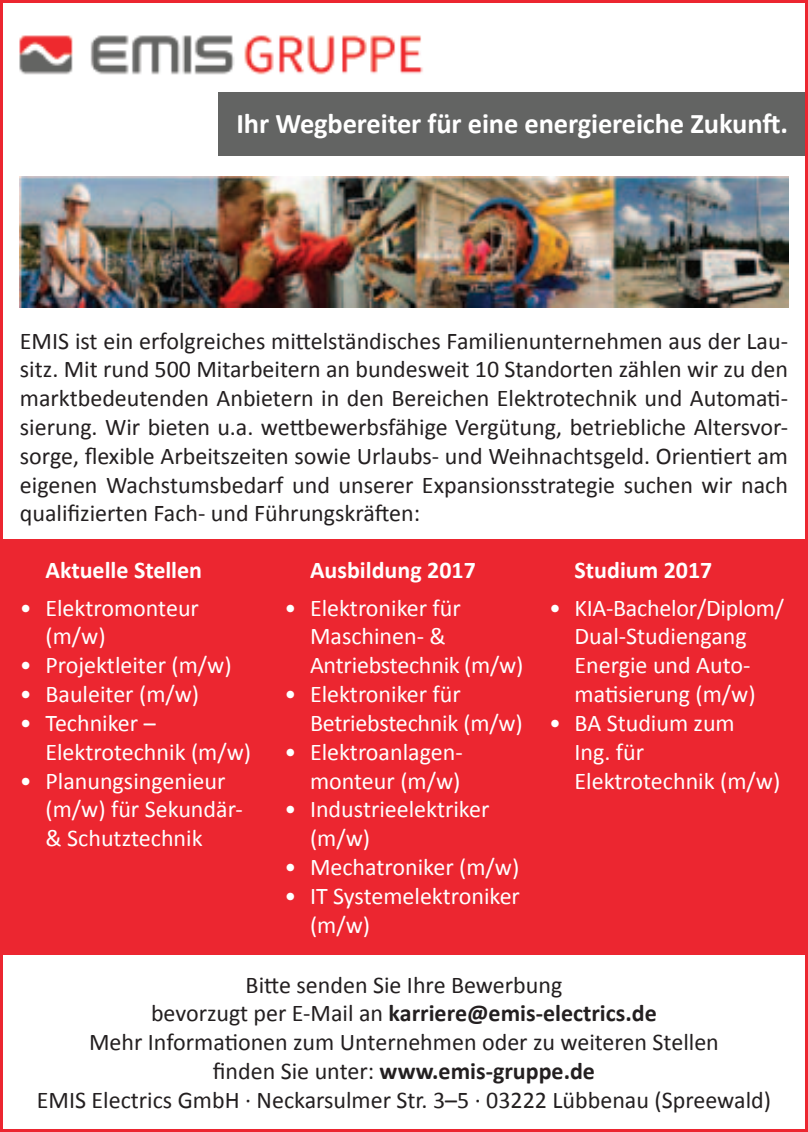
<style>
.page{position:relative;width:808px;height:1132px;background:#fff}
.page>*{position:absolute;margin:0;border:0;box-sizing:border-box;transform-origin:0 0}
.t1{font:700 28.5px "Calibri";letter-spacing:-.005em;color:#fff}
.t2{font:24px/28.8px "Calibri";color:#231f20;text-align:center}
.t3{font:24px/28.8px "Calibri";color:#fff}
.t4{font:700 24px "Calibri";color:#fff}
.s1{font-weight:700}
</style>
<div class="page">
<img style="left:20px;top:176px;width:768px;height:132px">
<img style="left:19px;top:35px;width:404px;height:40px">
<div style="left:218px;top:92px;width:590px;height:64px;background:#636463"></div>
<div style="left:0;top:539px;width:808px;height:415px;background:#ec2630"></div>
<p class="t1" style="left:236px;top:105px;width:553px">Ihr Wegbereiter für eine energiereiche Zukunft.</p>
<p class="t2" style="left:20px;top:326px;width:769px;text-align:justify">EMIS ist ein erfolgreiches mittelständisches Familienunternehmen aus der Lau&shy;sitz. Mit rund 500 Mitarbeitern an bundesweit 10 Standorten zählen wir zu den marktbedeutenden Anbietern in den Bereichen Elektrotechnik und Automati&shy;sierung. Wir bieten u.a. wettbewerbsfähige Vergütung, betriebliche Altersvor&shy;sorge, flexible Arbeitszeiten sowie Urlaubs- und Weihnachtsgeld. Orientiert am eigenen Wachstumsbedarf und unserer Expansionsstrategie suchen wir nach qualifizierten Fach- und Führungskräften:</p>
<p class="t4" style="left:45px;top:555px;width:158px">Aktuelle Stellen</p>
<p class="t3" style="left:45px;top:593px;width:155px;text-indent:-26px">• Elektromonteur (m/w)</p>
<p class="t3" style="left:20px;top:650px;width:213px">• Projektleiter (m/w)</p>
<p class="t3" style="left:20px;top:679px;width:181px">• Bauleiter (m/w)</p>
<p class="t3" style="left:45px;top:708px;width:207px;text-indent:-26px">• Techniker –<br>Elektrotechnik (m/w)</p>
<p class="t3" style="left:45px;top:766px;width:199px;text-indent:-26px">• Planungsingenieur (m/w) für Sekundär-&amp; Schutztechnik</p>
<p class="t4" style="left:310px;top:555px;width:167px">Ausbildung 2017</p>
<p class="t3" style="left:310px;top:593px;width:215px;text-indent:-26px">• Elektroniker für<br>Maschinen- &amp;<br>Antriebstechnik (m/w)</p>
<p class="t3" style="left:310px;top:679px;width:214px;text-indent:-26px">• Elektroniker für<br>Betriebstechnik (m/w)</p>
<p class="t3" style="left:284px;top:737px;width:180px;text-align:right">• Elektroanlagen&shy;monteur (m/w)</p>
<p class="t3" style="left:310px;top:794px;width:181px;text-indent:-26px">• Industrieelektriker (m/w)</p>
<p class="t3" style="left:284px;top:852px;width:236px">• Mechatroniker (m/w)</p>
<p class="t3" style="left:310px;top:881px;width:211px;text-indent:-26px">• IT Systemelektroniker (m/w)</p>
<p class="t4" style="left:574px;top:555px;width:139px">Studium 2017</p>
<p class="t3" style="left:549px;top:593px;width:236px;text-align:center">• KIA-Bachelor/Diplom/<br>Dual-Studiengang<br>Energie und Auto&shy;matisierung (m/w)</p>
<p class="t3" style="left:574px;top:708px;width:207px;text-indent:-26px">• BA Studium zum<br>Ing. für<br>Elektrotechnik (m/w)</p>
<p class="t2" style="left:37px;top:969px;width:736px">Bitte senden Sie Ihre Bewerbung<br>bevorzugt per E-Mail an <span class="s1">karriere@emis-electrics.de<br></span>Mehr Informationen zum Unternehmen oder zu weiteren Stellen<br>finden Sie unter: <span class="s1">www.emis-gruppe.de<br></span>EMIS Electrics GmbH · Neckarsulmer Str. 3–5 · 03222 Lübbenau (Spreewald)</p>
</div>
